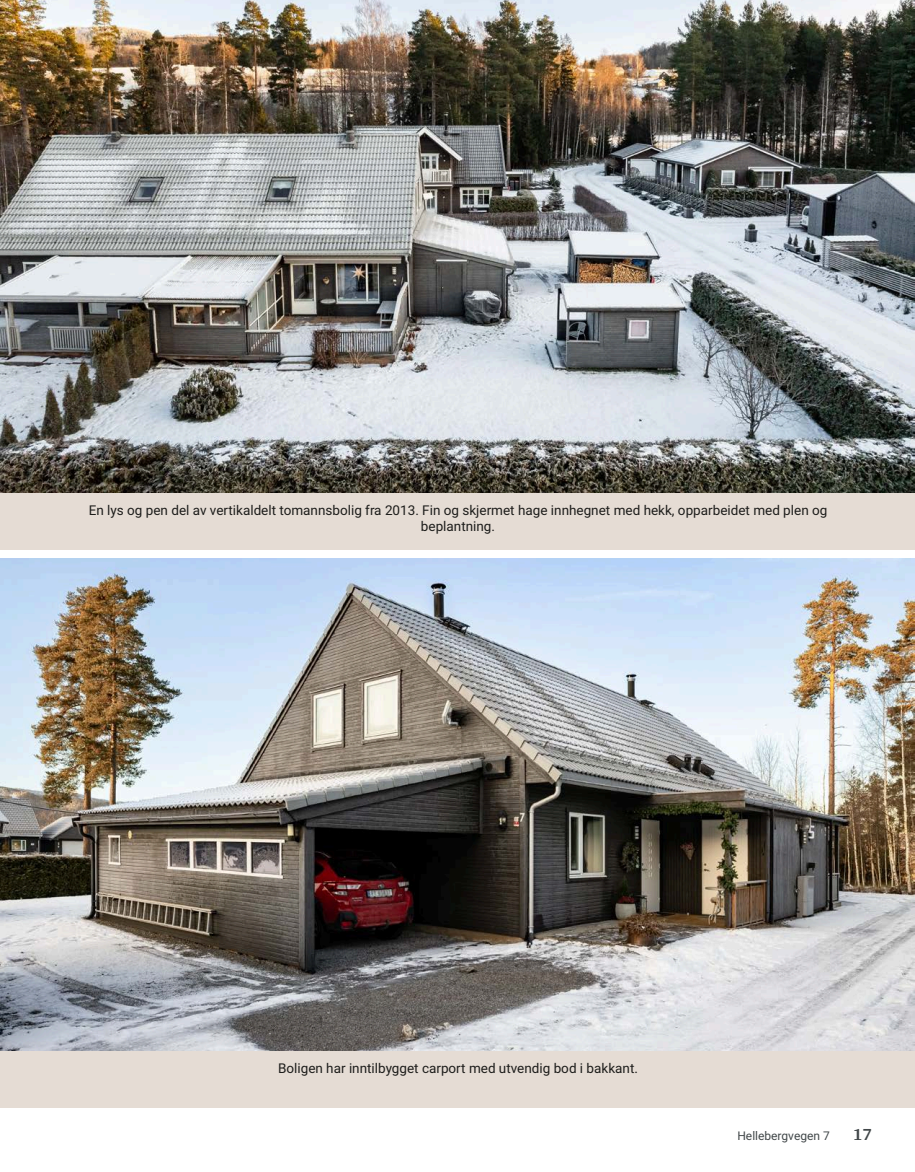
<style>
.page{position:relative;width:915px;height:1172px;background:#fff}
.page>*{position:absolute;margin:0;border:0;box-sizing:border-box;transform-origin:0 0}
.t1{font:700 18px "Arya";color:#414749}
.t2{font:13.5px/16.5px "Roboto Vitec";color:#1d1d1b;text-align:center}
.t3{font:12px "Roboto Vitec";color:#414749}
</style>
<div class="page">
<div style="left:0;top:492px;width:914px;height:58px;background:#e5dcd4"></div>
<div style="left:0;top:1050px;width:914px;height:58px;background:#e5dcd4"></div>
<img style="left:0;top:0;width:914px;height:492px">
<img style="left:0;top:558px;width:914px;height:492px">
<p class="t2" style="left:89px;top:501px;width:739px">En lys og pen del av vertikaldelt tomannsbolig fra 2013. Fin og skjermet hage innhegnet med hekk, opparbeidet med plen og beplantning.</p>
<p class="t2" style="left:278px;top:1060px;width:361px">Boligen har inntilbygget carport med utvendig bod i bakkant.</p>
<p class="t3" style="left:737px;top:1127px;width:94px">Hellebergvegen 7</p>
<h1 class="t1" style="left:852px;top:1123px;width:21px">17</h1>
</div>
